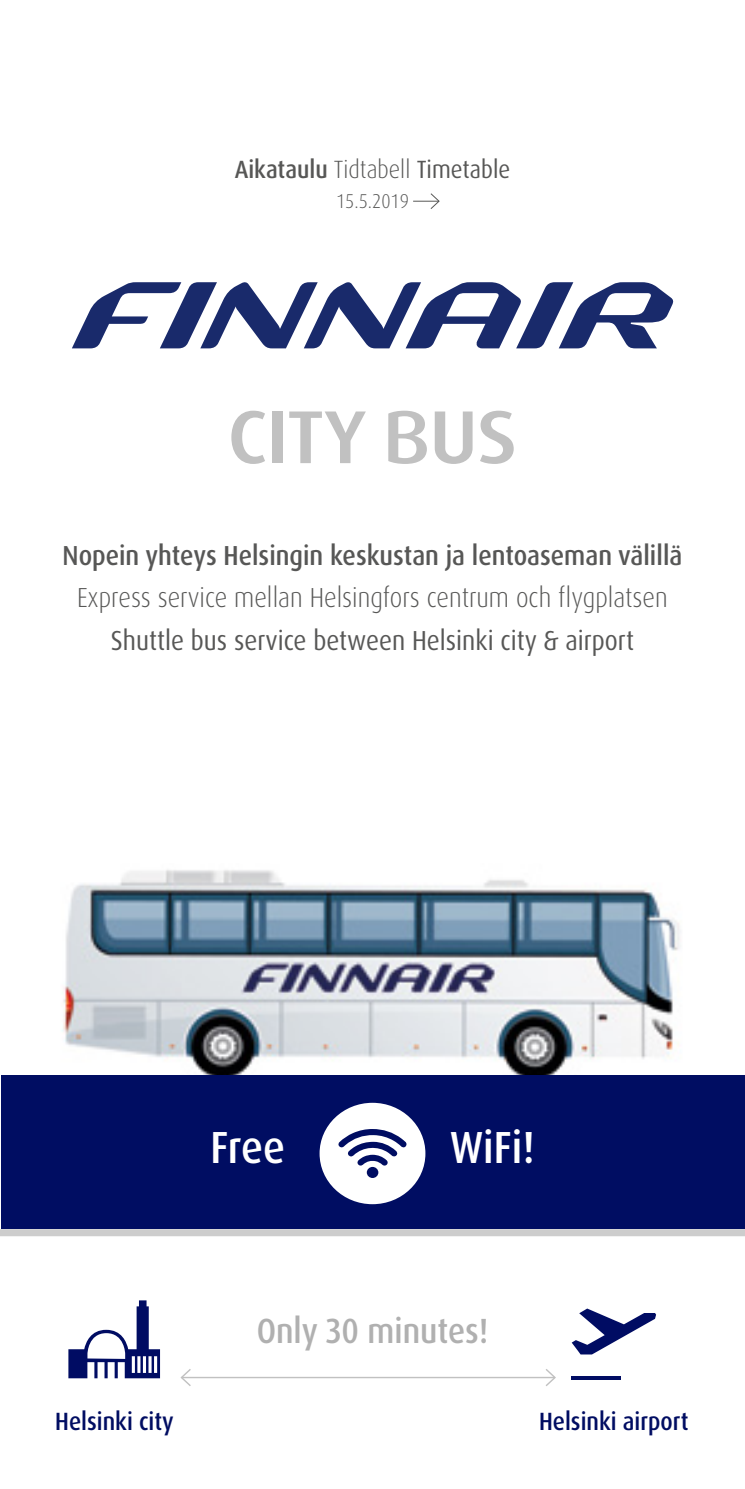
<style>
.page{position:relative;width:745px;height:1489px;background:#fff}
.page>*{position:absolute;margin:0;border:0;box-sizing:border-box;transform-origin:0 0}
.t1{font:500 75px "Dax OT";letter-spacing:-.02em;color:#c1c1c1;scale:1.1 1}
.t2{font:500 45px "Dax OT";color:#fff;scale:.9 1}
.t3{font:500 35px "Dax OT";color:#b0b0b0;scale:.9 1}
.t4{font:300 27.5px "Dax OT";color:#575756;scale:.9 1}
.t5{font:500 27.5px "Dax OT";color:#575756;scale:.9 1}
.t6{font:27.5px "Dax OT";color:#575756;scale:.9 1}
.t7{font:500 25px "Dax OT";color:#000d62;scale:.9 1}
.t8{font:500 25px "Dax OT";color:#575756;scale:.9 1}
.t9{font:300 20px "Dax OT";color:#575756;scale:.9 1}
.s1{font-weight:300}
.s2{font-weight:400}
</style>
<div class="page">
<svg style="left:72px;top:282px;width:600px;height:66px"></svg>
<hr style="left:571px;top:1375px;width:49px;height:3px;background:#000c63">
<svg style="left:571px;top:1308px;width:84px;height:46px"></svg>
<svg style="left:68px;top:1300px;width:92px;height:78px"></svg>
<img style="left:61px;top:870px;width:620px;height:205px">
<div style="left:0;top:1228px;width:744px;height:8px;background:#cdcdcd"></div>
<div style="left:1px;top:1075px;width:743px;height:153px;background:#000d62"></div>
<svg style="left:413px;top:193px;width:27px;height:16px"></svg>
<hr style="left:181px;top:1376px;width:373px;height:2px;background:#c1c1c1">
<svg style="left:180px;top:1369px;width:12px;height:17px"></svg>
<svg style="left:543px;top:1369px;width:13px;height:17px"></svg>
<svg style="left:319px;top:1102px;width:106px;height:102px"></svg>
<p class="t8" style="left:234px;top:153px;width:307px">Aikataulu <span class="s1">Tidtabell</span> <span class="s2">Timetable</span></p>
<p class="t9" style="left:336px;top:188px;width:82px">15.5.2019</p>
<h1 class="t1" style="left:227px;top:389px;width:265px">CITY BUS</h1>
<p class="t5" style="left:62px;top:537px;width:689px">Nopein yhteys Helsingin keskustan ja lentoaseman välillä</p>
<p class="t4" style="left:77px;top:580px;width:657px">Express service mellan Helsingfors centrum och flygplatsen</p>
<p class="t6" style="left:111px;top:622px;width:582px">Shuttle bus service between Helsinki city &amp; airport</p>
<h2 class="t2" style="left:210px;top:1119px;width:84px">Free</h2>
<h2 class="t2" style="left:449px;top:1119px;width:96px">WiFi!</h2>
<p class="t3" style="left:256px;top:1308px;width:259px">Only 30 minutes!</p>
<p class="t7" style="left:55px;top:1404px;width:133px">Helsinki city</p>
<p class="t7" style="left:538px;top:1404px;width:167px">Helsinki airport</p>
</div>
